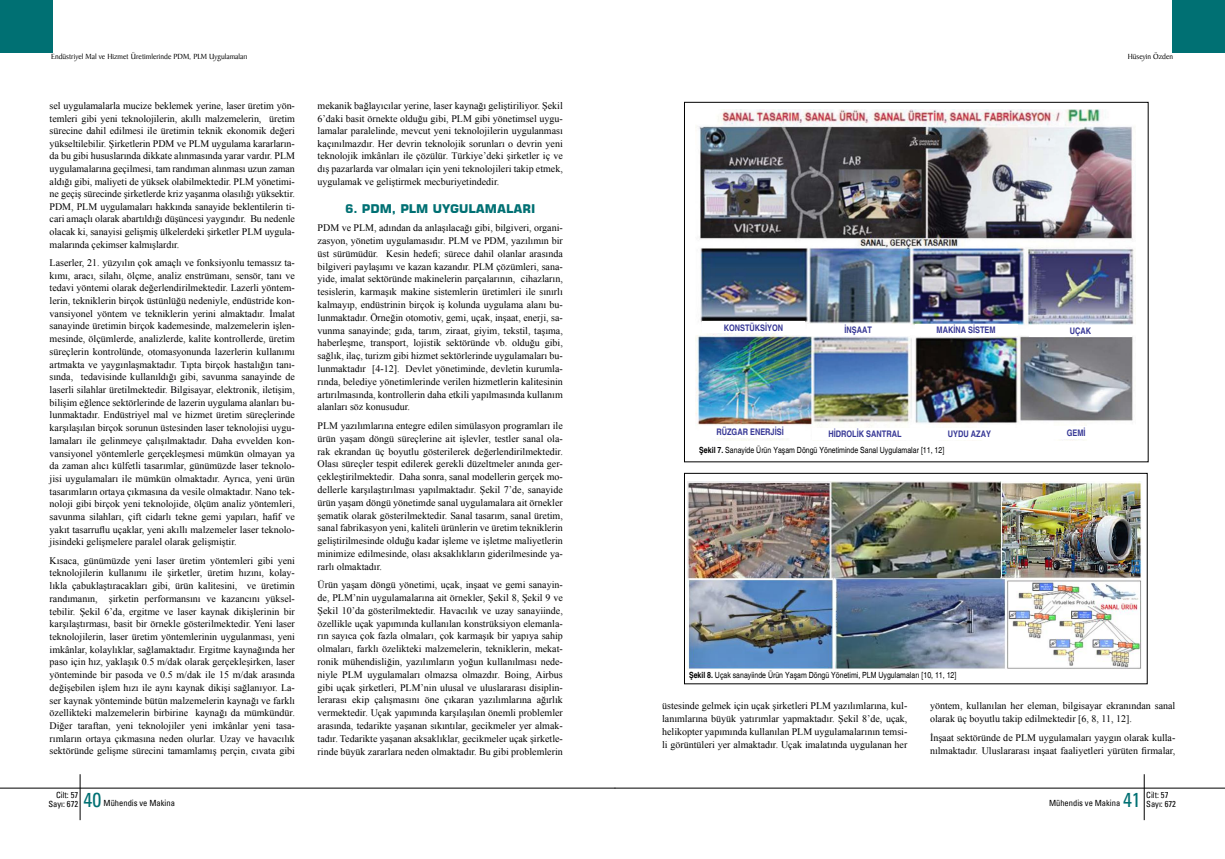
<style>
.page{position:relative;width:1225px;height:859px;background:#fff}
.page>*{position:absolute;margin:0;border:0;box-sizing:border-box;transform-origin:0 0}
.t1{font:condensed 20px "Univers";color:#007073}
.t2{font:700 12px "Square 721 BT";color:#007073}
.t3{font:10px/12.8px "Times New Roman";color:#000;text-align:justify}
.t4{font:700 condensed 9px "Helvetica";color:#373896}
.t5{font:condensed 8.5px "Helvetica";color:#000}
.t6{font:condensed 8.5px/9px "Univers";color:#000;text-align:right}
.t7{font:8px "Baker Signet BT";color:#000}
.s1{font-weight:700}
</style>
<div class="page">
<div style="left:1172px;top:0;width:53px;height:52px;background:#007073"></div>
<div style="left:0;top:0;width:52px;height:52px;background:#007073"></div>
<hr style="left:0;top:788px;width:615px;height:1px;background:#000">
<hr style="left:614px;top:788px;width:611px;height:1px;background:#000">
<hr style="left:80px;top:774px;width:1px;height:46px;background:#000">
<hr style="left:1144px;top:774px;width:1px;height:46px;background:#000">
<img style="left:695px;top:110px;width:439px;height:330px">
<img style="left:688px;top:482px;width:454px;height:188px">
<div style="left:684px;top:473px;width:463px;height:211px;border:1px solid #000"></div>
<div style="left:702px;top:322px;width:102px;height:11px;background:#fff"></div>
<div style="left:699px;top:426px;width:102px;height:12px;background:#fff"></div>
<div style="left:811px;top:428px;width:107px;height:11px;background:#fff"></div>
<div style="left:918px;top:428px;width:102px;height:12px;background:#fff"></div>
<div style="left:1025px;top:426px;width:102px;height:13px;background:#fff"></div>
<div style="left:807px;top:324px;width:102px;height:11px;background:#fff"></div>
<div style="left:915px;top:324px;width:102px;height:11px;background:#fff"></div>
<div style="left:1029px;top:325px;width:102px;height:11px;background:#fff"></div>
<p class="t7" style="left:51px;top:52px;width:198px">Endüstriyel Mal ve Hizmet Üretimlerinde PDM, PLM Uygulamaları</p>
<p class="t7" style="left:1127px;top:52px;width:47px">Hüseyin Özden</p>
<p class="t3" style="left:50px;top:99px;width:247px">sel uygulamalarla mucize beklemek yerine, laser üretim yön&shy;temleri gibi yeni teknolojilerin, akıllı malzemelerin, üretim sürecine dahil edilmesi ile üretimin teknik ekonomik değeri yükseltilebilir. Şirketlerin PDM ve PLM uygulama kararların&shy;da bu gibi hususlarında dikkate alınmasında yarar vardır. PLM uygulamalarına geçilmesi, tam randıman alınması uzun zaman aldığı gibi, maliyeti de yüksek olabilmektedir. PLM yönetimi&shy;ne geçiş sürecinde şirketlerde kriz yaşanma olasılığı yüksektir.<br>PDM, PLM uygulamaları hakkında sanayide beklentilerin ti&shy;cari amaçlı olarak abartıldığı düşüncesi yaygındır. Bu nedenle olacak ki, sanayisi gelişmiş ülkelerdeki şirketler PLM uygula&shy;malarında çekimser kalmışlardır.</p>
<p class="t3" style="left:50px;top:256px;width:247px">Laserler, 21. yüzyılın çok amaçlı ve fonksiyonlu temassız ta&shy;kımı, aracı, silahı, ölçme, analiz enstrümanı, sensör, tanı ve tedavi yöntemi olarak değerlendirilmektedir. Lazerli yöntem&shy;lerin, tekniklerin birçok üstünlüğü nedeniyle, endüstride kon&shy;vansiyonel yöntem ve tekniklerin yerini almaktadır. İmalat sanayinde üretimin birçok kademesinde, malzemelerin işlen&shy;mesinde, ölçümlerde, analizlerde, kalite kontrollerde, üretim süreçlerin kontrolünde, otomasyonunda lazerlerin kullanımı artmakta ve yaygınlaşmaktadır. Tıpta birçok hastalığın tanı&shy;sında, tedavisinde kullanıldığı gibi, savunma sanayinde de laserli silahlar üretilmektedir. Bilgisayar, elektronik, iletişim, bilişim eğlence sektörlerinde de lazerin uygulama alanları bu&shy;lunmaktadır. Endüstriyel mal ve hizmet üretim süreçlerinde karşılaşılan birçok sorunun üstesinden laser teknolojisi uygu&shy;lamaları ile gelinmeye çalışılmaktadır. Daha evvelden kon&shy;vansiyonel yöntemlerle gerçekleşmesi mümkün olmayan ya da zaman alıcı külfetli tasarımlar, günümüzde laser teknolo&shy;jisi uygulamaları ile mümkün olmaktadır. Ayrıca, yeni ürün tasarımların ortaya çıkmasına da vesile olmaktadır. Nano tek&shy;noloji gibi birçok yeni teknolojide, ölçüm analiz yöntemleri, savunma silahları, çift cidarlı tekne gemi yapıları, hafif ve yakıt tasarruflu uçaklar, yeni akıllı malzemeler laser teknolo&shy;jisindeki gelişmelere paralel olarak gelişmiştir.</p>
<p class="t3" style="left:50px;top:554px;width:247px">Kısaca, günümüzde yeni laser üretim yöntemleri gibi yeni teknolojilerin kullanımı ile şirketler, üretim hızını, kolay&shy;lıkla çabuklaştıracakları gibi, ürün kalitesini, ve üretimin randımanın, şirketin performansını ve kazancını yüksel&shy;tebilir. Şekil 6’da, ergitme ve laser kaynak dikişlerinin bir karşılaştırması, basit bir örnekle gösterilmektedir. Yeni laser teknolojilerin, laser üretim yöntemlerinin uygulanması, yeni imkânlar, kolaylıklar, sağlamaktadır. Ergitme kaynağında her paso için hız, yaklaşık 0.5 m/dak olarak gerçekleşirken, laser yönteminde bir pasoda ve 0.5 m/dak ile 15 m/dak arasında değişebilen işlem hızı ile aynı kaynak dikişi sağlanıyor. La&shy;ser kaynak yönteminde bütün malzemelerin kaynağı ve farklı özellikteki malzemelerin birbirine kaynağı da mümkündür.<br>Diğer taraftan, yeni teknolojiler yeni imkânlar yeni tasa&shy;rımların ortaya çıkmasına neden olurlar. Uzay ve havacılık sektöründe gelişme sürecini tamamlamış perçin, cıvata gibi</p>
<p class="t3" style="left:317px;top:99px;width:247px">mekanik bağlayıcılar yerine, laser kaynağı geliştiriliyor. Şekil 6’daki basit örnekte olduğu gibi, PLM gibi yönetimsel uygu&shy;lamalar paralelinde, mevcut yeni teknolojilerin uygulanması kaçınılmazdır. Her devrin teknolojik sorunları o devrin yeni teknolojik imkânları ile çözülür. Türkiye’deki şirketler iç ve dış pazarlarda var olmaları için yeni teknolojileri takip etmek, uygulamak ve geliştirmek mecburiyetindedir.</p>
<p class="t2" style="left:345px;top:201px;width:192px">6. PDM, PLM UYGULAMALARI</p>
<p class="t3" style="left:317px;top:221px;width:247px">PDM ve PLM, adından da anlaşılacağı gibi, bilgiveri, organi&shy;zasyon, yönetim uygulamasıdır. PLM ve PDM, yazılımın bir üst sürümüdür. Kesin hedefi; sürece dahil olanlar arasında bilgiveri paylaşımı ve kazan kazandır. PLM çözümleri, sana&shy;yide, imalat sektöründe makinelerin parçalarının, cihazların, tesislerin, karmaşık makine sistemlerin üretimleri ile sınırlı kalmayıp, endüstrinin birçok iş kolunda uygulama alanı bu&shy;lunmaktadır. Örneğin otomotiv, gemi, uçak, inşaat, enerji, sa&shy;vunma sanayinde; gıda, tarım, ziraat, giyim, tekstil, taşıma, haberleşme, transport, lojistik sektöründe vb. olduğu gibi, sağlık, ilaç, turizm gibi hizmet sektörlerinde uygulamaları bu&shy;lunmaktadır [4-12]. Devlet yönetiminde, devletin kurumla&shy;rında, belediye yönetimlerinde verilen hizmetlerin kalitesinin artırılmasında, kontrollerin daha etkili yapılmasında kullanım alanları söz konusudur.</p>
<p class="t3" style="left:317px;top:419px;width:247px">PLM yazılımlarına entegre edilen simülasyon programları ile ürün yaşam döngü süreçlerine ait işlevler, testler sanal ola&shy;rak ekrandan üç boyutlu gösterilerek değerlendirilmektedir.<br>Olası süreçler tespit edilerek gerekli düzeltmeler anında ger&shy;çekleştirilmektedir. Daha sonra, sanal modellerin gerçek mo&shy;dellerle karşılaştırılması yapılmaktadır. Şekil 7’de, sanayide ürün yaşam döngü yönetimde sanal uygulamalara ait örnekler şematik olarak gösterilmektedir. Sanal tasarım, sanal üretim, sanal fabrikasyon yeni, kaliteli ürünlerin ve üretim tekniklerin geliştirilmesinde olduğu kadar işleme ve işletme maliyetlerin minimize edilmesinde, olası aksaklıkların giderilmesinde ya&shy;rarlı olmaktadır.</p>
<p class="t3" style="left:317px;top:578px;width:247px">Ürün yaşam döngü yönetimi, uçak, inşaat ve gemi sanayin&shy;de, PLM’nin uygulamalarına ait örnekler, Şekil 8, Şekil 9 ve Şekil 10’da gösterilmektedir. Havacılık ve uzay sanayiinde, özellikle uçak yapımında kullanılan konstrüksiyon elemanla&shy;rın sayıca çok fazla olmaları, çok karmaşık bir yapıya sahip olmaları, farklı özelikteki malzemelerin, tekniklerin, mekat&shy;ronik mühendisliğin, yazılımların yoğun kullanılması nede&shy;niyle PLM uygulamaları olmazsa olmazdır. Boing, Airbus gibi uçak şirketleri, PLM’nin ulusal ve uluslararası disiplin&shy;lerarası ekip çalışmasını öne çıkaran yazılımlarına ağırlık vermektedir. Uçak yapımında karşılaşılan önemli problemler arasında, tedarikte yaşanan sıkıntılar, gecikmeler yer almak&shy;tadır. Tedarikte yaşanan aksaklıklar, gecikmeler uçak şirketle&shy;rinde büyük zararlara neden olmaktadır. Bu gibi problemlerin</p>
<p class="t4" style="left:723px;top:322px;width:61px">KONSTÜKSİYON</p>
<p class="t4" style="left:844px;top:324px;width:29px">İNŞAAT</p>
<p class="t4" style="left:936px;top:324px;width:61px">MAKİNA SİSTEM</p>
<p class="t4" style="left:1069px;top:325px;width:23px">UÇAK</p>
<p class="t4" style="left:716px;top:427px;width:69px">RÜZGAR ENERJİSİ</p>
<p class="t4" style="left:828px;top:428px;width:74px">HİDROLİK SANTRAL</p>
<p class="t4" style="left:948px;top:429px;width:45px">UYDU AZAY</p>
<p class="t4" style="left:1066px;top:427px;width:20px">GEMİ</p>
<p class="t5" style="left:699px;top:445px;width:246px"><span class="s1">Şekil 7.</span> Sanayide Ürün Yaşam Döngü Yönetiminde Sanal Uygulamalar [11, 12]</p>
<p class="t5" style="left:689px;top:670px;width:269px"><span class="s1">Şekil 8.</span> Uçak sanayiinde Ürün Yaşam Döngü Yönetimi, PLM Uygulamaları [10, 11, 12]</p>
<p class="t3" style="left:662px;top:699px;width:247px">üstesinde gelmek için uçak şirketleri PLM yazılımlarına, kul&shy;lanımlarına büyük yatırımlar yapmaktadır. Şekil 8’de, uçak, helikopter yapımında kullanılan PLM uygulamalarının temsi&shy;li görüntüleri yer almaktadır. Uçak imalatında uygulanan her</p>
<p class="t3" style="left:930px;top:699px;width:247px">yöntem, kullanılan her eleman, bilgisayar ekranından sanal olarak üç boyutlu takip edilmektedir [6, 8, 11, 12].</p>
<p class="t3" style="left:930px;top:731px;width:247px">İnşaat sektöründe de PLM uygulamaları yaygın olarak kulla&shy;nılmaktadır. Uluslararası inşaat faaliyetleri yürüten firmalar,</p>
<p class="t6" style="left:49px;top:790px;width:31px">Cilt: 57<br>Sayı: 672</p>
<p class="t6" style="left:1146px;top:790px;width:24px">Cilt: 57</p>
<h1 class="t1" style="left:84px;top:786px;width:19px">40</h1>
<p class="t6" style="left:104px;top:799px;width:73px">Mühendis ve Makina</p>
<p class="t6" style="left:1049px;top:799px;width:73px">Mühendis ve Makina</p>
<h1 class="t1" style="left:1123px;top:786px;width:19px">41</h1>
<p class="t6" style="left:1146px;top:799px;width:31px">Sayı: 672</p>
</div>
